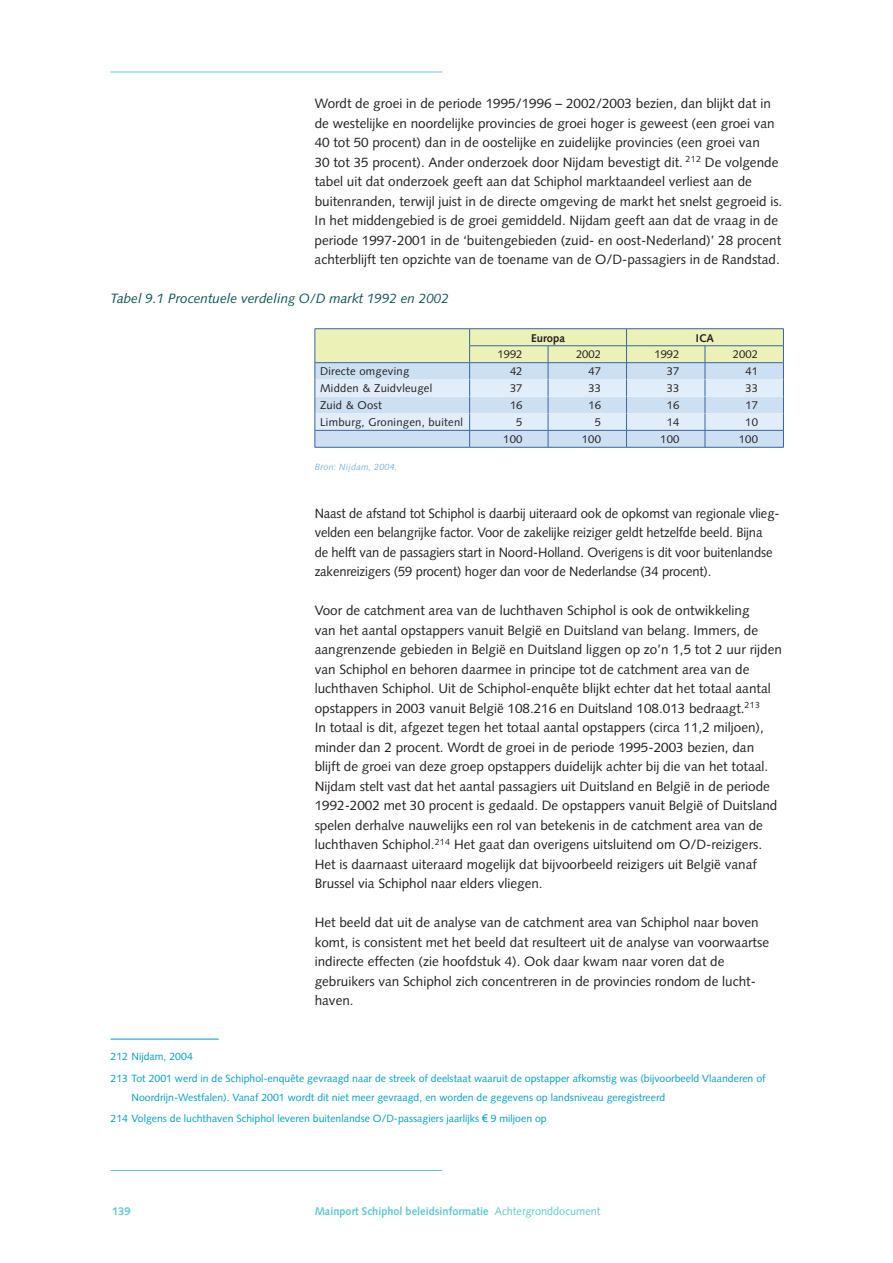
<style>
.page{position:relative;width:893px;height:1263px;background:#fff}
.page>*{position:absolute;margin:0;border:0;box-sizing:border-box;transform-origin:0 0}
.t1{font:13.5px/19.5px "Syntax";color:#231f20}
.t2{font:13.5px/19.5px "Syntax";color:#231f20;scale:.96 1}
.t3{font:italic 13.5px "Syntax";color:#0a5256}
.t4{font:11.25px "Syntax";letter-spacing:.02em;color:#231f20}
.t5{font:700 11.25px "Syntax";color:#5fc7cf}
.t6{font:700 11.25px "Syntax";color:#231f20}
.t7{font:10.5px/21.3px "Syntax";color:#009fc3}
.t8{font:italic 9px "Syntax";letter-spacing:.02em;color:#77b2e0}
.s1{font-family:"Arial"}
.s2{font-weight:400}
</style>
<div class="page">
<hr style="left:111px;top:72px;width:331px;height:1px;background:#5fc7cf">
<hr style="left:111px;top:1170px;width:331px;height:1px;background:#5fc7cf">
<hr style="left:470px;top:328px;width:78px;height:1px;background:#3964a4">
<hr style="left:548px;top:328px;width:78px;height:1px;background:#3964a4">
<hr style="left:626px;top:328px;width:79px;height:1px;background:#3964a4">
<hr style="left:705px;top:328px;width:79px;height:1px;background:#3964a4">
<hr style="left:315px;top:447px;width:155px;height:1px;background:#3964a4">
<hr style="left:470px;top:447px;width:78px;height:1px;background:#3964a4">
<hr style="left:548px;top:447px;width:78px;height:1px;background:#3964a4">
<hr style="left:626px;top:447px;width:79px;height:1px;background:#3964a4">
<hr style="left:705px;top:447px;width:79px;height:1px;background:#3964a4">
<hr style="left:315px;top:328px;width:155px;height:1px;background:#3964a4">
<svg style="left:315px;top:329px;width:469px;height:118px;background:#d6e3e1"></svg>
<hr style="left:315px;top:362px;width:155px;height:1px;background:#3964a4">
<hr style="left:111px;top:1039px;width:108px;height:1px;background:#009fc3">
<p class="t1" style="left:315px;top:94px;width:469px">Wordt de groei in de periode 1995/1996 – 2002/2003 bezien, dan blijkt dat in de westelijke en noordelijke provincies de groei hoger is geweest (een groei van 40 tot 50 procent) dan in de oostelijke en zuidelijke provincies (een groei van<br>30 tot 35 procent). Ander onderzoek door Nijdam bevestigt dit. <sup>212</sup> De volgende tabel uit dat onderzoek geeft aan dat Schiphol marktaandeel verliest aan de buitenranden, terwijl juist in de directe omgeving de markt het snelst gegroeid is.<br>In het middengebied is de groei gemiddeld. Nijdam geeft aan dat de vraag in de periode 1997-2001 in de ‘buitengebieden (zuid- en oost-Nederland)’ 28 procent achterblijft ten opzichte van de toename van de O/D-passagiers in de Randstad.</p>
<p class="t3" style="left:111px;top:290px;width:340px">Tabel 9.1 Procentuele verdeling O/D markt 1992 en 2002</p>
<p class="t6" style="left:531px;top:331px;width:35px">Europa</p>
<p class="t6" style="left:696px;top:331px;width:20px">ICA</p>
<p class="t4" style="left:498px;top:348px;width:27px">1992</p>
<p class="t4" style="left:576px;top:348px;width:27px">2002</p>
<p class="t4" style="left:654px;top:348px;width:27px">1992</p>
<p class="t4" style="left:733px;top:348px;width:27px">2002</p>
<p class="t4" style="left:320px;top:365px;width:91px">Directe omgeving</p>
<p class="t4" style="left:510px;top:365px;width:14px">42</p>
<p class="t4" style="left:588px;top:365px;width:14px">47</p>
<p class="t4" style="left:667px;top:365px;width:14px">37</p>
<p class="t4" style="left:745px;top:365px;width:14px">41</p>
<p class="t4" style="left:320px;top:382px;width:114px">Midden &amp; Zuidvleugel</p>
<p class="t4" style="left:510px;top:382px;width:14px">37</p>
<p class="t4" style="left:588px;top:382px;width:14px">33</p>
<p class="t4" style="left:667px;top:382px;width:14px">33</p>
<p class="t4" style="left:745px;top:382px;width:14px">33</p>
<p class="t4" style="left:320px;top:399px;width:63px">Zuid &amp; Oost</p>
<p class="t4" style="left:510px;top:399px;width:14px">16</p>
<p class="t4" style="left:588px;top:399px;width:14px">16</p>
<p class="t4" style="left:667px;top:399px;width:14px">16</p>
<p class="t4" style="left:745px;top:399px;width:14px">17</p>
<p class="t4" style="left:320px;top:416px;width:144px">Limburg, Groningen, buitenl</p>
<p class="t4" style="left:516px;top:416px;width:8px">5</p>
<p class="t4" style="left:595px;top:416px;width:8px">5</p>
<p class="t4" style="left:667px;top:416px;width:14px">14</p>
<p class="t4" style="left:745px;top:416px;width:14px">10</p>
<p class="t4" style="left:503px;top:432px;width:21px">100</p>
<p class="t4" style="left:582px;top:432px;width:21px">100</p>
<p class="t4" style="left:660px;top:432px;width:21px">100</p>
<p class="t4" style="left:739px;top:432px;width:21px">100</p>
<p class="t8" style="left:315px;top:461px;width:84px">Bron: Nijdam, 2004.</p>
<p class="t2" style="left:315px;top:503px;width:486px">Naast de afstand tot Schiphol is daarbij uiteraard ook de opkomst van regionale vlieg&shy;velden een belangrijke factor. Voor de zakelijke reiziger geldt hetzelfde beeld. Bijna de helft van de passagiers start in Noord-Holland. Overigens is dit voor buitenlandse zakenreizigers (59 procent) hoger dan voor de Nederlandse (34 procent).</p>
<p class="t1" style="left:315px;top:601px;width:469px">Voor de catchment area van de luchthaven Schiphol is ook de ontwikkeling<br>van het aantal opstappers vanuit België en Duitsland van belang. Immers, de aangrenzende gebieden in België en Duitsland liggen op zo’n 1,5 tot 2 uur rijden van Schiphol en behoren daarmee in principe tot de catchment area van de luchthaven Schiphol. Uit de Schiphol-enquête blijkt echter dat het totaal aantal opstappers in 2003 vanuit België 108.216 en Duitsland 108.013 bedraagt.<sup>213<br></sup>In totaal is dit, afgezet tegen het totaal aantal opstappers (circa 11,2 miljoen), minder dan 2 procent. Wordt de groei in de periode 1995-2003 bezien, dan blijft de groei van deze groep opstappers duidelijk achter bij die van het totaal.<br>Nijdam stelt vast dat het aantal passagiers uit Duitsland en België in de periode 1992-2002 met 30 procent is gedaald. De opstappers vanuit België of Duitsland spelen derhalve nauwelijks een rol van betekenis in de catchment area van de luchthaven Schiphol.<sup>214</sup> Het gaat dan overigens uitsluitend om O/D-reizigers.<br>Het is daarnaast uiteraard mogelijk dat bijvoorbeeld reizigers uit België vanaf Brussel via Schiphol naar elders vliegen.</p>
<p class="t1" style="left:315px;top:913px;width:456px">Het beeld dat uit de analyse van de catchment area van Schiphol naar boven komt, is consistent met het beeld dat resulteert uit de analyse van voorwaartse indirecte effecten (zie hoofdstuk 4). Ook daar kwam naar voren dat de gebruikers van Schiphol zich concentreren in de provincies rondom de lucht&shy;haven.</p>
<p class="t7" style="left:111px;top:1046px;width:657px">212 Nijdam, 2004<br>213 Tot 2001 werd in de Schiphol-enquête gevraagd naar de streek of deelstaat waaruit de opstapper afkomstig was (bijvoorbeeld Vlaanderen of</p>
<p class="t7" style="left:111px;top:1087px;width:556px;text-indent:21px">Noordrijn-Westfalen). Vanaf 2001 wordt dit niet meer gevraagd, en worden de gegevens op landsniveau geregistreerd<br>214 Volgens de luchthaven Schiphol leveren buitenlandse O/D-passagiers jaarlijks <span class="s1">€</span> 9 miljoen op</p>
<p class="t5" style="left:112px;top:1204px;width:20px">139</p>
<p class="t5" style="left:315px;top:1204px;width:287px">Mainport Schiphol beleidsinformatie <span class="s2">Achtergronddocument</span></p>
</div>
